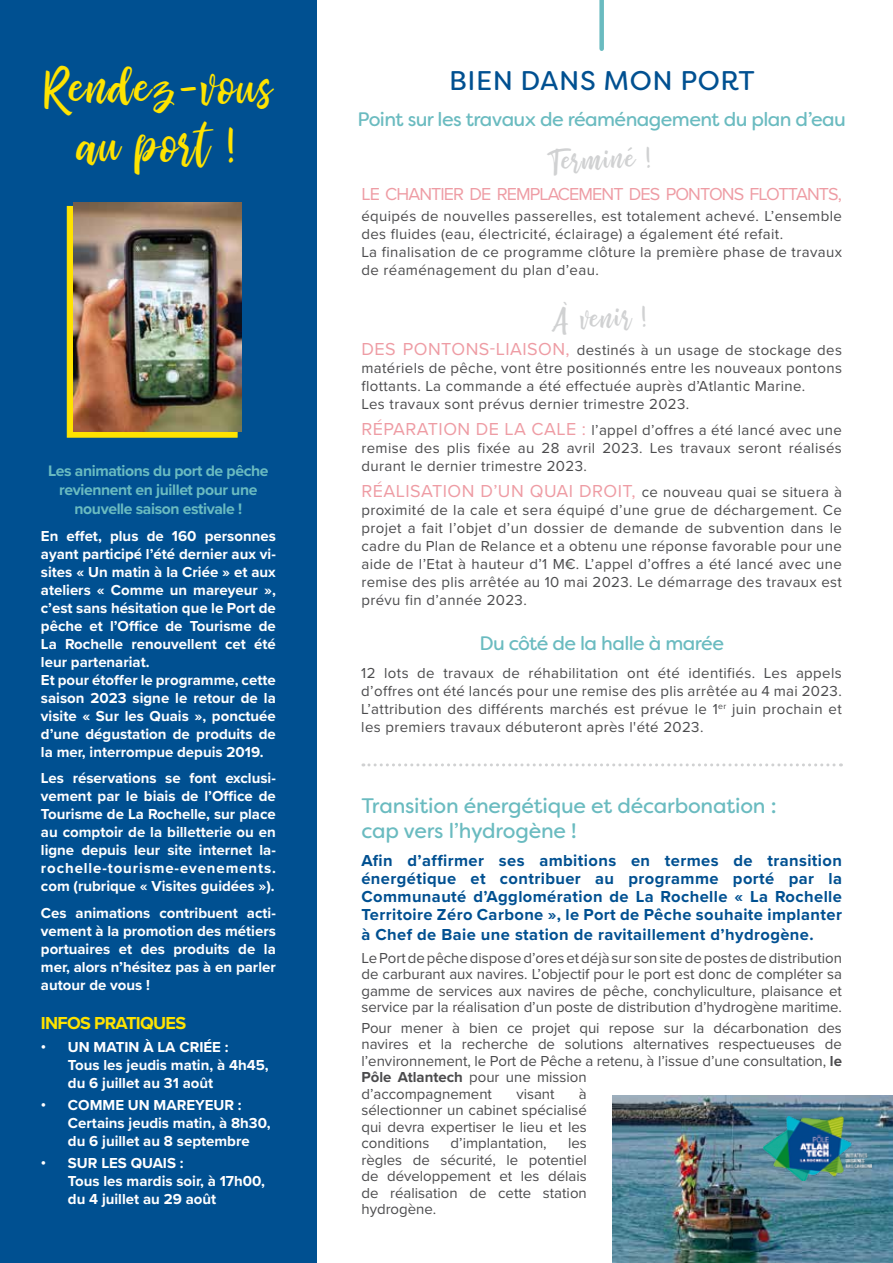
<style>
.page{position:relative;width:893px;height:1263px;background:#fff}
.page>*{position:absolute;margin:0;border:0;box-sizing:border-box;transform-origin:0 0}
.t1{font:45px/58.2px "bhatoshine";letter-spacing:.05em;color:#ffe300;text-align:center}
.t2{font:27px "Filson Soft";letter-spacing:.02em;color:#005091}
.t3{font:27px "bhatoshine";color:#d0d1d2}
.t4{font:21px/25.2px "Filson Soft";letter-spacing:-.01em;color:#6abbc0}
.t5{font:19.5px "Filson Soft";letter-spacing:-.03em;color:#6abbc0}
.t6{font:18px "Proxima Nova";letter-spacing:.025em;color:#ee9ca4}
.t7{font:18px "Proxima Nova";letter-spacing:-.05em;color:#ee9ca4}
.t8{font:700 18px "Proxima Nova";letter-spacing:-.04em;color:#ffe300}
.t9{font:700 16.5px/18px "Proxima Nova";letter-spacing:.025em;color:#005091;text-align:justify}
.t10{font:700 15.75px/18.9px "Proxima Nova";letter-spacing:-.025em;color:#6abbc0;text-align:center}
.t11{font:15px/18px "Proxima Nova";letter-spacing:.025em;color:#4b4b4d;text-align:justify}
.t12{font:700 15px/18px "Proxima Nova";color:#fff}
.t13{font:15px/16.5px "Proxima Nova";color:#4b4b4d}
.s1{font-size:18px;color:#ee9ca4}
.s2{font-size:15px;color:#4b4b4d}
.s3{font-weight:700}
</style>
<div class="page">
<svg style="left:363px;top:763px;width:478px;height:3px"></svg>
<div style="left:599px;top:0;width:5px;height:49px;background:#6abbc0"></div>
<img style="left:612px;top:1095px;width:281px;height:168px">
<div style="left:0;top:0;width:317px;height:1263px;background:#005091"></div>
<svg style="left:67px;top:206px;width:171px;height:232px;background:#e9cf0e"></svg>
<img style="left:74px;top:202px;width:167px;height:229px">
<img style="left:763px;top:1117px;width:109px;height:63px">
<h1 class="t1" style="left:45px;top:58px;width:228px">Rendez-vous au port !</h1>
<p class="t10" style="left:48px;top:461px;width:222px">Les animations du port de pêche reviennent en juillet pour une nouvelle saison estivale !</p>
<p class="t12" style="left:41px;top:526px;width:236px">En effet, plus de 160 personnes ayant participé l’été dernier aux vi&shy;sites « Un matin à la Criée » et aux ateliers « Comme un mareyeur », c’est sans hésitation que le Port de pêche et l’Office de Tourisme de<br>La Rochelle renouvellent cet été leur partenariat.<br>Et pour étoffer le programme, cette saison 2023 signe le retour de la visite « Sur les Quais », ponctuée d’une dégustation de produits de la mer, interrompue depuis 2019.</p>
<p class="t12" style="left:41px;top:769px;width:237px;text-align:justify">Les réservations se font exclusi&shy;vement par le biais de l’Office de Tourisme de La Rochelle, sur place au comptoir de la billetterie ou en ligne depuis leur site internet la&shy;rochelle-tourisme-evenements. com (rubrique « Visites guidées »).</p>
<p class="t12" style="left:41px;top:903px;width:236px;text-align:justify">Ces animations contribuent acti&shy;vement à la promotion des métiers portuaires et des produits de la mer, alors n’hésitez pas à en parler autour de vous !</p>
<p class="t8" style="left:41px;top:1010px;width:147px">INFOS PRATIQUES</p>
<p class="t12" style="left:68px;top:1037px;width:202px;text-indent:-27px">• UN MATIN À LA CRIÉE :<br>Tous les jeudis matin, à 4h45, du 6 juillet au 31 août</p>
<p class="t12" style="left:68px;top:1095px;width:204px;text-indent:-27px">• COMME UN MAREYEUR :<br>Certains jeudis matin, à 8h30, du 6 juillet au 8 septembre</p>
<p class="t12" style="left:68px;top:1154px;width:199px;text-indent:-27px">• SUR LES QUAIS :<br>Tous les mardis soir, à 17h00, du 4 juillet au 29 août</p>
<h2 class="t2" style="left:449px;top:63px;width:307px">BIEN DANS MON PORT</h2>
<h3 class="t5" style="left:357px;top:106px;width:490px">Point sur les travaux de réaménagement du plan d’eau</h3>
<h2 class="t3" style="left:550px;top:141px;width:103px;rotate:-2deg">Terminé !</h2>
<p class="t7" style="left:361px;top:183px;width:482px">LE CHANTIER DE REMPLACEMENT DES PONTONS FLOTTANTS,</p>
<p class="t11" style="left:361px;top:207px;width:482px;text-align:left">équipés de nouvelles passerelles, est totalement achevé. L’ensemble des fluides (eau, électricité, éclairage) a également été refait.<br>La finalisation de ce programme clôture la première phase de travaux de réaménagement du plan d’eau.</p>
<h2 class="t3" style="left:554px;top:299px;width:95px;rotate:-2deg">À venir !</h2>
<p class="t11" style="left:361px;top:342px;width:482px;text-align:left"><span class="s1">DES PONTONS-LIAISON,</span> destinés à un usage de stockage des matériels de pêche, vont être positionnés entre les nouveaux pontons flottants. La commande a été effectuée auprès d’Atlantic Marine.<br>Les travaux sont prévus dernier trimestre 2023.</p>
<p class="t11" style="left:361px;top:421px;width:482px"><span class="s1">RÉPARATION DE LA CALE :</span> l’appel d’offres a été lancé avec une remise des plis fixée au 28 avril 2023. Les travaux seront réalisés durant le dernier trimestre 2023.</p>
<p class="t6" style="left:361px;top:480px;width:482px">RÉALISATION D’UN QUAI DROIT, <span class="s2">ce nouveau quai se situera à</span></p>
<p class="t11" style="left:361px;top:501px;width:482px">proximité de la cale et sera équipé d’une grue de déchargement. Ce projet a fait l’objet d’un dossier de demande de subvention dans le cadre du Plan de Relance et a obtenu une réponse favorable pour une aide de l’Etat à hauteur d’1 M€. L’appel d’offres a été lancé avec une remise des plis arrêtée au 10 mai 2023. Le démarrage des travaux est prévu fin d’année 2023.</p>
<h3 class="t5" style="left:479px;top:631px;width:246px">Du côté de la halle à marée</h3>
<p class="t11" style="left:361px;top:664px;width:482px">12 lots de travaux de réhabilitation ont été identifiés. Les appels d’offres ont été lancés pour une remise des plis arrêtée au 4 mai 2023.<br>L’attribution des différents marchés est prévue le 1<sup>er</sup> juin prochain et les premiers travaux débuteront après l'été 2023.</p>
<h3 class="t4" style="left:361px;top:793px;width:417px">Transition énergétique et décarbonation : cap vers l’hydrogène !</h3>
<p class="t9" style="left:361px;top:851px;width:482px">Afin d’affirmer ses ambitions en termes de transition énergétique et contribuer au programme porté par la Communauté d’Agglomération de La Rochelle « La Rochelle Territoire Zéro Carbone », le Port de Pêche souhaite implanter</p>
<p class="t9" style="left:361px;top:925px;width:454px">à Chef de Baie une station de ravitaillement d’hydrogène.</p>
<p class="t11" style="left:361px;top:950px;width:482px;line-height:16.5px">Le Port de pêche dispose d’ores et déjà sur son site de postes de distribution de carburant aux navires. L’objectif pour le port est donc de compléter sa gamme de services aux navires de pêche, conchyliculture, plaisance et service par la réalisation d’un poste de distribution d’hydrogène maritime.</p>
<p class="t13" style="left:361px;top:1020px;width:482px">Pour mener à bien ce projet qui repose sur la décarbonation des navires et la recherche de solutions alternatives respectueuses de l’environnement, le Port de Pêche a retenu, à l’issue d’une consultation, <span class="s3">le Pôle Atlantech</span> pour une mission<br>d’accompagnement</p>
<p class="t11" style="left:361px;top:1086px;width:227px;line-height:16.5px;text-indent:217px">à sélectionner un cabinet spécialisé qui devra expertiser le lieu et les conditions</p>
<p class="t11" style="left:516px;top:1085px;width:40px">visant</p>
<p class="t13" style="left:451px;top:1135px;width:98px">d’implantation,</p>
<p class="t11" style="left:361px;top:1135px;width:227px;line-height:16.5px;text-indent:207px">les règles de sécurité, le potentiel de développement et les délais de réalisation de cette station hydrogène.</p>
</div>
